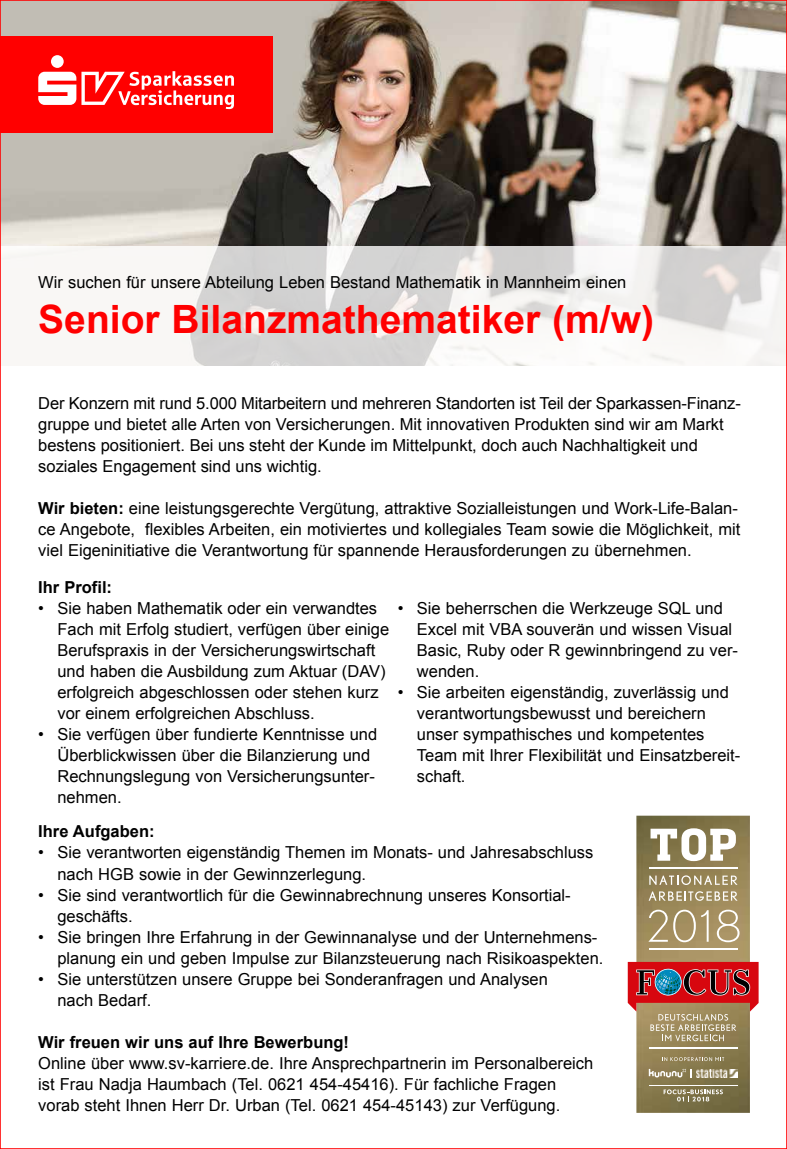
<style>
.page{position:relative;width:787px;height:1149px;background:#fff}
.page>*{position:absolute;margin:0;border:0;box-sizing:border-box;transform-origin:0 0}
.t1{font:700 39px "Arial";color:#f00}
.t2{font:16.5px/21px "Arial";color:#000}
.t3{font:700 16.5px "Arial";color:#000}
.s1{font-weight:700}
</style>
<div class="page">
<img style="left:2px;top:2px;width:783px;height:244px">
<div style="left:0;top:36px;width:272px;height:97px;background:#f00"></div>
<svg style="left:2px;top:246px;width:783px;height:119px;fill:#f5f3f1"></svg>
<div style="left:51px;top:55px;width:13px;height:13px;background:#fff;border-radius:50%"></div>
<svg style="left:38px;top:71px;width:196px;height:38px"></svg>
<img style="left:636px;top:815px;width:114px;height:297px">
<svg style="left:648px;top:909px;width:60px;height:32px;background:#b1a078"></svg>
<svg style="left:716px;top:909px;width:23px;height:32px"></svg>
<hr style="left:648px;top:947px;width:89px;height:2px;background:#fff">
<hr style="left:648px;top:867px;width:89px;height:1px;background:#fff">
<svg style="left:650px;top:828px;width:86px;height:32px"></svg>
<svg style="left:649px;top:875px;width:88px;height:9px"></svg>
<svg style="left:648px;top:891px;width:89px;height:9px"></svg>
<svg style="left:663px;top:1089px;width:60px;height:12px"></svg>
<hr style="left:648px;top:1084px;width:89px;height:1px;background:#fff">
<svg style="left:627px;top:961px;width:131px;height:79px;background:#b16356"></svg>
<svg style="left:662px;top:1056px;width:62px;height:4px"></svg>
<hr style="left:648px;top:1046px;width:89px;height:2px;background:#fff">
<svg style="left:648px;top:1068px;width:43px;height:9px"></svg>
<img style="left:696px;top:1068px;width:41px;height:8px">
<p class="t2" style="left:38px;top:272px;width:589px">Wir suchen für unsere Abteilung Leben Bestand Mathematik in Mannheim einen</p>
<h1 class="t1" style="left:38px;top:293px;width:617px">Senior Bilanzmathematiker (m/w)</h1>
<p class="t2" style="left:38px;top:393px;width:704px">Der Konzern mit rund 5.000 Mitarbeitern und mehreren Standorten ist Teil der Sparkassen-Finanz&shy;gruppe und bietet alle Arten von Versicherungen. Mit innovativen Produkten sind wir am Markt bestens positioniert. Bei uns steht der Kunde im Mittelpunkt, doch auch Nachhaltigkeit und soziales Engagement sind uns wichtig.</p>
<p class="t2" style="left:38px;top:498px;width:703px"><span class="s1">Wir bieten:</span> eine leistungsgerechte Vergütung, attraktive Sozialleistungen und Work-Life-Balan&shy;ce Angebote, flexibles Arbeiten, ein motiviertes und kollegiales Team sowie die Möglichkeit, mit viel Eigeninitiative die Verantwortung für spannende Herausforderungen zu übernehmen.</p>
<p class="t3" style="left:38px;top:576px;width:75px">Ihr Profil:</p>
<p class="t2" style="left:57px;top:597px;width:333px;text-indent:-19px">• Sie haben Mathematik oder ein verwandtes Fach mit Erfolg studiert, verfügen über einige Berufspraxis in der Versicherungswirtschaft und haben die Ausbildung zum Aktuar (DAV) erfolgreich abgeschlossen oder stehen kurz vor einem erfolgreichen Abschluss.</p>
<p class="t2" style="left:57px;top:723px;width:321px;text-indent:-19px">• Sie verfügen über fundierte Kenntnisse und Überblickwissen über die Bilanzierung und Rechnungslegung von Versicherungsunter&shy;nehmen.</p>
<p class="t2" style="left:417px;top:597px;width:323px;text-indent:-19px">• Sie beherrschen die Werkzeuge SQL und<br>Excel mit VBA souverän und wissen Visual<br>Basic, Ruby oder R gewinnbringend zu ver&shy;wenden.</p>
<p class="t2" style="left:417px;top:681px;width:325px;text-indent:-19px">• Sie arbeiten eigenständig, zuverlässig und verantwortungsbewusst und bereichern unser sympathisches und kompetentes Team mit Ihrer Flexibilität und Einsatzbereit&shy;schaft.</p>
<p class="t3" style="left:38px;top:820px;width:118px">Ihre Aufgaben:</p>
<p class="t2" style="left:57px;top:842px;width:537px;text-indent:-19px">• Sie verantworten eigenständig Themen im Monats- und Jahresabschluss nach HGB sowie in der Gewinnzerlegung.</p>
<p class="t2" style="left:57px;top:884px;width:515px;text-indent:-19px">• Sie sind verantwortlich für die Gewinnabrechnung unseres Konsortial&shy;geschäfts.</p>
<p class="t2" style="left:57px;top:926px;width:547px;text-indent:-19px">• Sie bringen Ihre Erfahrung in der Gewinnanalyse und der Unternehmens&shy;planung ein und geben Impulse zur Bilanzsteuerung nach Risikoaspekten.</p>
<p class="t2" style="left:57px;top:968px;width:492px;text-indent:-19px">• Sie unterstützen unsere Gruppe bei Sonderanfragen und Analysen nach Bedarf.</p>
<p class="t3" style="left:38px;top:1030px;width:312px">Wir freuen wir uns auf Ihre Bewerbung!</p>
<p class="t2" style="left:38px;top:1052px;width:556px">Online über www.sv-karriere.de. Ihre Ansprechpartnerin im Personalbereich ist Frau Nadja Haumbach (Tel. 0621 454-45416). Für fachliche Fragen vorab steht Ihnen Herr Dr. Urban (Tel. 0621 454-45143) zur Verfügung.</p>
</div>
